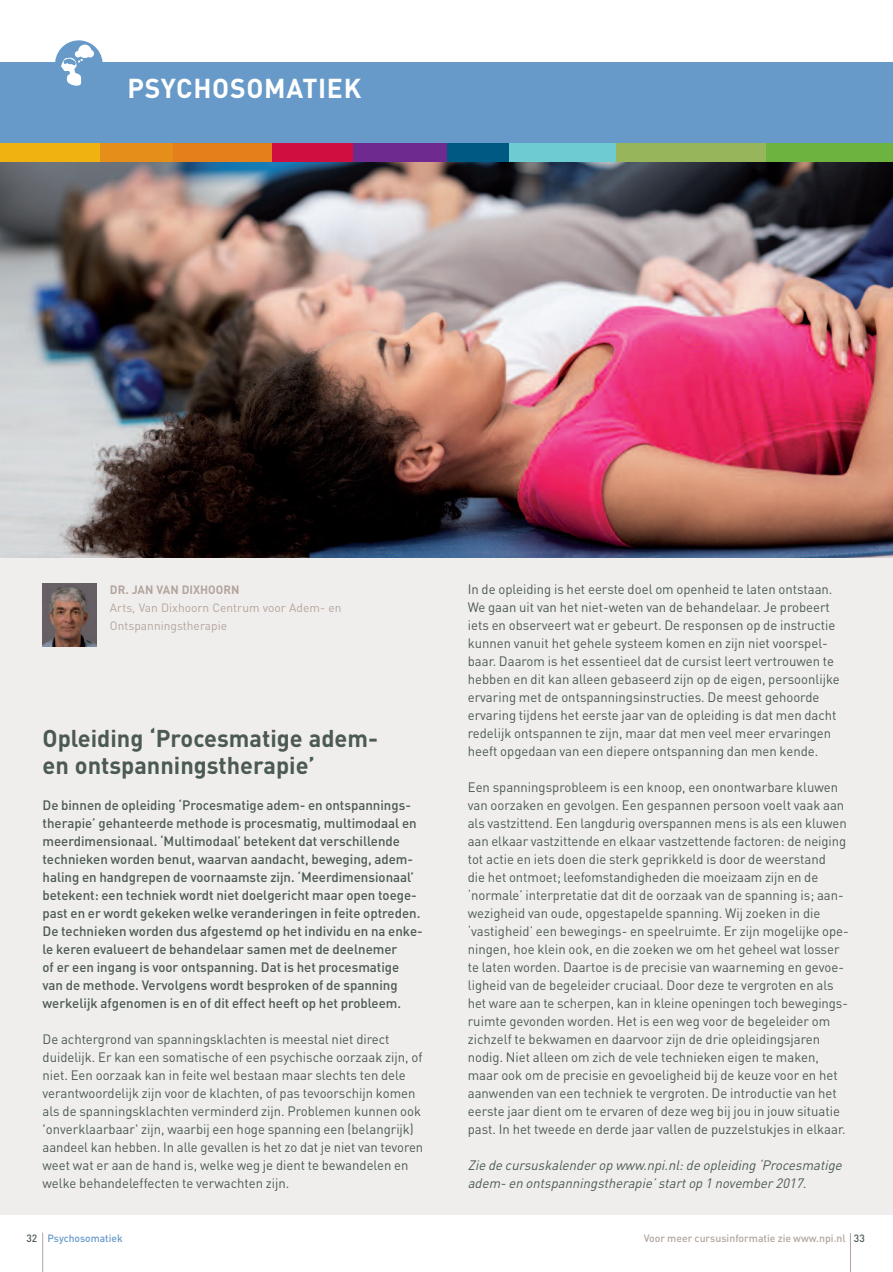
<style>
.page{position:relative;width:893px;height:1272px;background:#fff}
.page>*{position:absolute;margin:0;border:0;box-sizing:border-box;transform-origin:0 0}
.t1{font:700 27px "DIN";letter-spacing:.025em;color:#fff}
.t2{font:700 24px/27px "DIN";color:#4b5a52}
.t3{font:13.5px/18px "DIN";color:#4b5a52}
.t4{font:500 13.5px/18px "DIN";color:#4b5a52}
.t5{font:italic 13.5px/18px "DIN";color:#4b5a52}
.t6{font:12px/18px "DIN";color:#b3a59e}
.t7{font:700 12px "DIN";color:#b3a59e}
.t8{font:500 10.5px "DIN";color:#b3a59e}
.t9{font:500 10.5px "DIN";color:#679ac8}
.s1{color:#4b5a52}
</style>
<div class="page">
<div style="left:0;top:171px;width:893px;height:1044px;background:#f0eeec"></div>
<img style="left:0;top:162px;width:893px;height:396px">
<div style="left:0;top:63px;width:893px;height:90px;background:#679ac8"></div>
<img style="left:43px;top:584px;width:53px;height:63px">
<div style="left:99px;top:144px;width:75px;height:18px;background:#e58e19"></div>
<div style="left:0;top:144px;width:100px;height:18px;background:#efb211"></div>
<div style="left:174px;top:144px;width:98px;height:18px;background:#e4801b"></div>
<div style="left:272px;top:144px;width:82px;height:18px;background:#d10e40"></div>
<div style="left:354px;top:144px;width:99px;height:18px;background:#6e2a8e"></div>
<div style="left:447px;top:144px;width:62px;height:18px;background:#005983"></div>
<div style="left:509px;top:144px;width:111px;height:18px;background:#6fcbd2"></div>
<div style="left:617px;top:144px;width:149px;height:18px;background:#97b55b"></div>
<div style="left:766px;top:144px;width:127px;height:18px;background:#6cb43f"></div>
<svg style="left:54px;top:40px;width:50px;height:46px"></svg>
<hr style="left:850px;top:1233px;width:1px;height:38px;background:#b3a59e">
<hr style="left:42px;top:1232px;width:1px;height:39px;background:#b3a59e">
<h1 class="t1" style="left:128px;top:73px;width:235px">PSYCHOSOMATIEK</h1>
<p class="t7" style="left:110px;top:582px;width:131px">DR. JAN VAN DIXHOORN</p>
<p class="t6" style="left:110px;top:598px;width:233px">Arts, Van Dixhoorn Centrum voor Adem- en<br>Ontspanningstherapie</p>
<h2 class="t2" style="left:43px;top:725px;width:337px">Opleiding ‘Procesmatige adem&shy;en ontspanningstherapie’</h2>
<p class="t4" style="left:43px;top:796px;width:382px">De binnen de opleiding ‘Procesmatige adem- en ontspannings&shy;therapie’ gehanteerde methode is procesmatig, multimodaal en meerdimensionaal. ‘Multimodaal’ betekent dat verschillende technieken worden benut, waarvan aandacht, beweging, adem&shy;haling en handgrepen de voornaamste zijn. ‘Meerdimensionaal’ betekent: een techniek wordt niet doelgericht maar open toege&shy;past en er wordt gekeken welke veranderingen in feite optreden.<br>De technieken worden dus afgestemd op het individu en na enke&shy;le keren evalueert de behandelaar samen met de deelnemer<br>of er een ingang is voor ontspanning. Dat is het procesmatige van de methode. Vervolgens wordt besproken of de spanning werkelijk afgenomen is en of dit effect heeft op het probleem.</p>
<p class="t3" style="left:43px;top:1030px;width:382px">De achtergrond van spanningsklachten is meestal niet direct duidelijk. Er kan een somatische of een psychische oorzaak zijn, of niet. Een oorzaak kan in feite wel bestaan maar slechts ten dele verantwoordelijk zijn voor de klachten, of pas tevoorschijn komen als de spanningsklachten verminderd zijn. Problemen kunnen ook 'onverklaarbaar' zijn, waarbij een hoge spanning een (belangrijk) aandeel kan hebben. In alle gevallen is het zo dat je niet van tevoren weet wat er aan de hand is, welke weg je dient te bewandelen en welke behandeleffecten te verwachten zijn.</p>
<p class="t3" style="left:468px;top:580px;width:373px">In de opleiding is het eerste doel om openheid te laten ontstaan.<br>We gaan uit van het niet-weten van de behandelaar. Je probeert iets en observeert wat er gebeurt. De responsen op de instructie kunnen vanuit het gehele systeem komen en zijn niet voorspel&shy;baar. Daarom is het essentieel dat de cursist leert vertrouwen te hebben en dit kan alleen gebaseerd zijn op de eigen, persoonlijke ervaring met de ontspanningsinstructies. De meest gehoorde ervaring tijdens het eerste jaar van de opleiding is dat men dacht redelijk ontspannen te zijn, maar dat men veel meer ervaringen heeft opgedaan van een diepere ontspanning dan men kende.</p>
<p class="t3" style="left:468px;top:778px;width:382px">Een spanningsprobleem is een knoop, een onontwarbare kluwen van oorzaken en gevolgen. Een gespannen persoon voelt vaak aan als vastzittend. Een langdurig overspannen mens is als een kluwen aan elkaar vastzittende en elkaar vastzettende factoren: de neiging tot actie en iets doen die sterk geprikkeld is door de weerstand<br>die het ontmoet; leefomstandigheden die moeizaam zijn en de ‘normale’ interpretatie dat dit de oorzaak van de spanning is; aan&shy;wezigheid van oude, opgestapelde spanning. Wij zoeken in die ‘vastigheid’ een bewegings- en speelruimte. Er zijn mogelijke ope&shy;ningen, hoe klein ook, en die zoeken we om het geheel wat losser te laten worden. Daartoe is de precisie van waarneming en gevoe&shy;ligheid van de begeleider cruciaal. Door deze te vergroten en als het ware aan te scherpen, kan in kleine openingen toch bewegings&shy;ruimte gevonden worden. Het is een weg voor de begeleider om zichzelf te bekwamen en daarvoor zijn de drie opleidingsjaren nodig. Niet alleen om zich de vele technieken eigen te maken, maar ook om de precisie en gevoeligheid bij de keuze voor en het aanwenden van een techniek te vergroten. De introductie van het eerste jaar dient om te ervaren of deze weg bij jou in jouw situatie past. In het tweede en derde jaar vallen de puzzelstukjes in elkaar.</p>
<p class="t5" style="left:468px;top:1156px;width:378px">Zie de cursuskalender op www.npi.nl: de opleiding ‘Procesmatige adem- en ontspanningstherapie’ start op 1 november 2017.</p>
<p class="t9" style="left:26px;top:1232px;width:98px"><span class="s1">32</span> Psychosomatiek</p>
<p class="t8" style="left:644px;top:1232px;width:223px">Voor meer cursusinformatie zie www.npi.nl <span class="s1">33</span></p>
</div>
